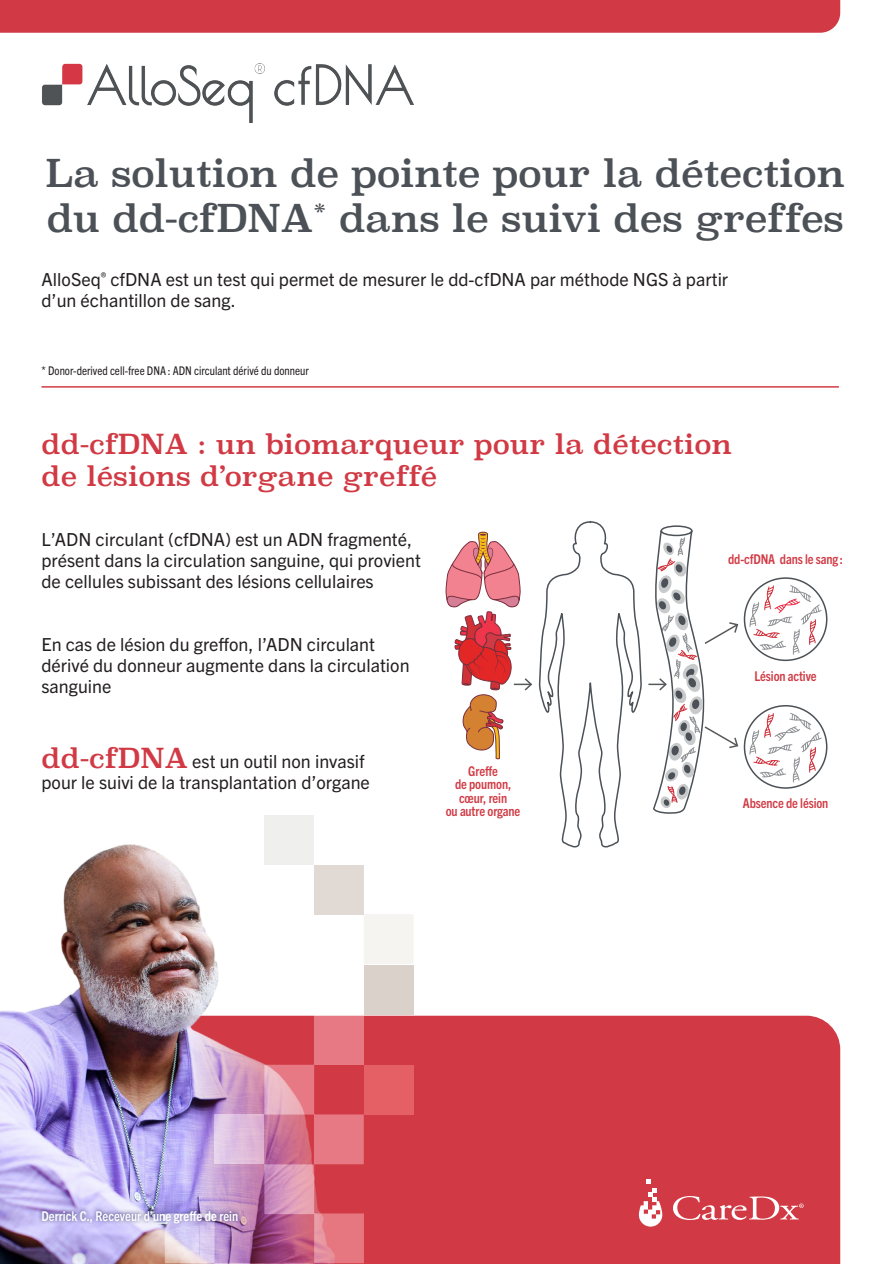
<style>
.page{position:relative;width:892px;height:1264px;background:#fff}
.page>*{position:absolute;margin:0;border:0;box-sizing:border-box;transform-origin:0 0}
.t1{font:37.5px/45px "Superclarendon";letter-spacing:-.01em;color:#4b5156}
.t2{font:27px/32.4px "Superclarendon";color:#d13a44}
.t3{font:18px/21px "Trade Gothic Next LT Pro";color:#231f20}
.t4{font:700 condensed 13.5px/13.5px "Trade Gothic Next LT Pro";letter-spacing:-.01em;color:#d13a44;text-align:center}
.t5{font:700 condensed 13.5px "Trade Gothic Next LT Pro";color:#fff}
.t6{font:condensed 12px "Trade Gothic Next LT Pro";color:#231f20}
.s1{font-family:"Superclarendon";font-size:27px;color:#d13a44}
</style>
<div class="page">
<div style="left:393px;top:1015px;width:447px;height:249px;background:#d13a44"></div>
<img style="left:0;top:844px;width:393px;height:420px">
<img style="left:42px;top:64px;width:372px;height:58px">
<svg style="left:639px;top:1180px;width:23px;height:46px"></svg>
<svg style="left:673px;top:1196px;width:131px;height:24px;background:#db656d"></svg>
<img style="left:38px;top:1206px;width:204px;height:21px">
<div style="left:314px;top:1015px;width:50px;height:49px;background:#e77984"></div>
<div style="left:215px;top:1114px;width:49px;height:50px;background:linear-gradient(to right,#e3d0ed,#ddafd0)"></div>
<svg style="left:165px;top:1213px;width:50px;height:50px;background:#d2c4e3"></svg>
<div style="left:364px;top:1064px;width:50px;height:50px;background:#e46065"></div>
<svg style="left:264px;top:1065px;width:100px;height:198px;background:#d46a7f"></svg>
<div style="left:264px;top:815px;width:50px;height:50px;background:#eff0ed"></div>
<hr style="left:214px;top:1263px;width:50px;height:1px;background:#f2f1ee">
<div style="left:364px;top:965px;width:50px;height:50px;background:#d9d1ca"></div>
<hr style="left:264px;top:1263px;width:50px;height:1px;background:#d9d1ca">
<svg style="left:314px;top:865px;width:99px;height:99px"></svg>
<hr style="left:42px;top:386px;width:797px;height:2px;background:#d13a44">
<div style="left:744px;top:705px;width:83px;height:84px;border:2px solid #4b5156;border-radius:50%"></div>
<svg style="left:749px;top:712px;width:73px;height:71px"></svg>
<div style="left:744px;top:577px;width:83px;height:84px;border:2px solid #4b5156;border-radius:50%"></div>
<svg style="left:749px;top:585px;width:73px;height:70px"></svg>
<svg style="left:446px;top:521px;width:293px;height:327px"></svg>
<div style="left:0;top:0;width:840px;height:33px;background:#d13a44"></div>
<h1 class="t1" style="left:46px;top:154px;width:801px">La solution de pointe pour la détection du dd-cfDNA<sup>*</sup> dans le suivi des greffes</h1>
<p class="t3" style="left:42px;top:267px;width:688px">AlloSeq<sup>®</sup> cfDNA est un test qui permet de mesurer le dd-cfDNA par méthode NGS à partir d’un échantillon de sang.</p>
<p class="t6" style="left:42px;top:362px;width:269px">* Donor-derived cell-free DNA : ADN circulant dérivé du donneur</p>
<h2 class="t2" style="left:42px;top:430px;width:692px">dd-cfDNA : un biomarqueur pour la détection de lésions d’organe greffé</h2>
<p class="t3" style="left:42px;top:528px;width:381px">L’ADN circulant (cfDNA) est un ADN fragmenté, présent dans la circulation sanguine, qui provient de cellules subissant des lésions cellulaires</p>
<p class="t3" style="left:42px;top:633px;width:370px">En cas de lésion du greffon, l’ADN circulant dérivé du donneur augmente dans la circulation sanguine</p>
<p class="t3" style="left:42px;top:749px;width:330px"><span class="s1">dd-cfDNA</span> est un outil non invasif pour le suivi de la transplantation d’organe</p>
<p class="t4" style="left:446px;top:763px;width:76px">Greffe<br>de poumon, cœur, rein<br>ou autre organe</p>
<p class="t5" style="left:42px;top:1206px;width:198px">Derrick C., Receveur d’une greffe de rein</p>
<p class="t4" style="left:728px;top:551px;width:116px">dd-cfDNA dans le sang :</p>
<p class="t4" style="left:755px;top:668px;width:64px">Lésion active</p>
<p class="t4" style="left:743px;top:796px;width:87px">Absence de lésion</p>
</div>
